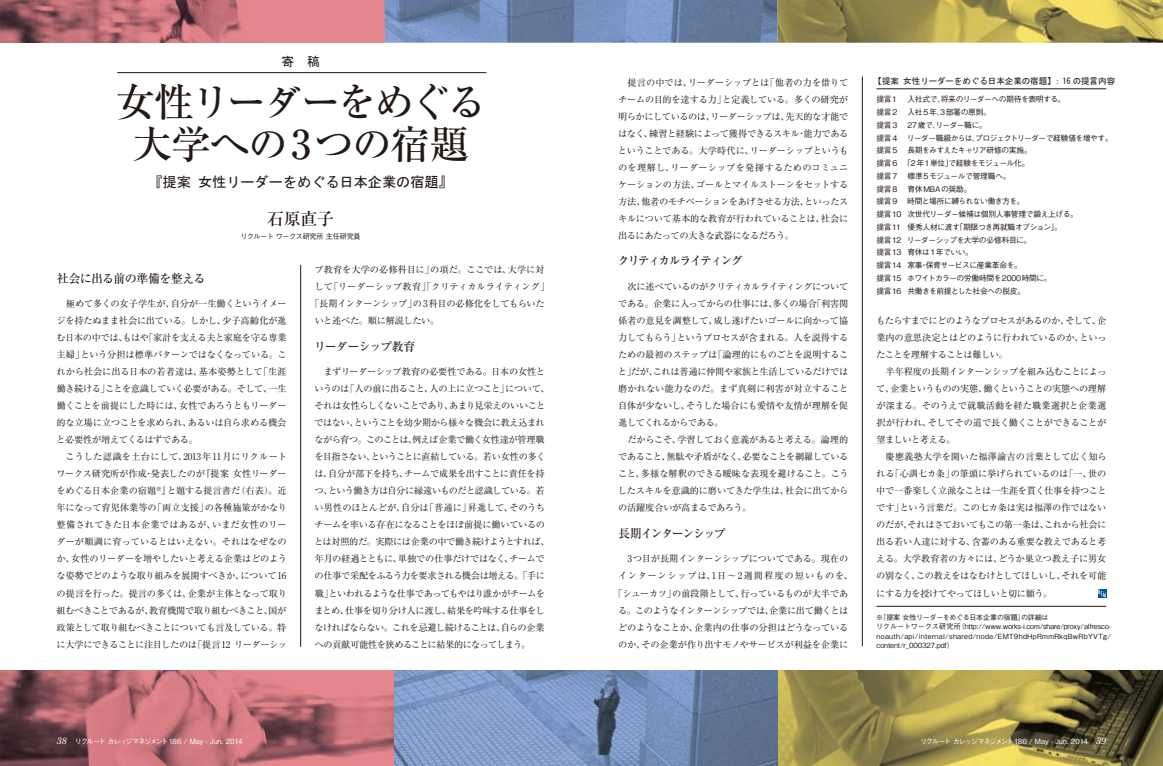
<style>
.page{position:relative;width:1163px;height:766px;background:#fff}
.page>*{position:absolute;margin:0;border:0;box-sizing:border-box;transform-origin:0 0}
.t1{font:500 39.7px/42.5px "Ryumin Pro";letter-spacing:-.05em;color:#221815;text-align:center}
.t2{font:500 17px "Ryumin Pro";color:#221815}
.t3{font:14.2px "MS Gothic";color:#221815}
.t4{font:12.8px "MS Gothic";color:#221815}
.t5{font:500 12px "Ryumin Pro";letter-spacing:-.125em;color:#221815}
.t6{font:500 12px "Ryumin Pro";letter-spacing:-.055em;color:#221815}
.t7{font:500 12px "Ryumin Pro";letter-spacing:-.08em;color:#221815}
.t8{font:9.2px/17px "Ryumin Pro";letter-spacing:-.04em;color:#221815;text-align:justify}
.t9{font:9.2px "Ryumin Pro";letter-spacing:-.015em;color:#221815}
.t10{font:9.2px "Ryumin Pro";letter-spacing:-.06em;color:#221815}
.t11{font:9.2px "Ryumin Pro";letter-spacing:-.005em;color:#221815}
.t12{font:9.2px "Ryumin Pro";letter-spacing:.085em;color:#221815}
.t13{font:italic 9.2px "Century Old Style Std";color:#fff}
.t14{font:8.5px "MS Gothic";color:#221815}
.t15{font:500 7.8px/12.8px "Gothic BBB Pro";letter-spacing:-.045em;color:#221815}
.t16{font:500 7.8px "Gothic BBB Pro";letter-spacing:-.025em;color:#221815}
.t17{font:500 7.1px/9.2px "Gothic BBB Pro";letter-spacing:-.01em;color:#221815}
.t18{font:500 7.1px "Gothic BBB Pro";letter-spacing:-.11em;color:#fff}
.t19{font:500 7.1px "Gothic BBB Pro";letter-spacing:-.035em;color:#221815}
</style>
<div class="page">
<img style="left:0;top:670px;width:1162px;height:95px">
<hr style="left:300px;top:265px;width:1px;height:381px;background:#221815">
<hr style="left:862px;top:77px;width:1px;height:569px;background:#221815">
<img style="left:0;top:0;width:1162px;height:43px">
<svg style="left:1098px;top:589px;width:7px;height:8px"></svg>
<hr style="left:117px;top:72px;width:369px;height:1px;background:#221815">
<hr style="left:876px;top:606px;width:230px;height:1px;background:#221815">
<hr style="left:876px;top:89px;width:230px;height:1px;background:#221815">
<h3 class="t4" style="left:281px;top:55px;width:40px">寄　稿</h3>
<h1 class="t1" style="left:116px;top:77px;width:372px">女性リーダーをめぐる大学への3つの宿題</h1>
<h3 class="t3" style="left:148px;top:175px;width:306px">『提案 女性リーダーをめぐる日本企業の宿題』</h3>
<h2 class="t2" style="left:267px;top:205px;width:68px">石原直子</h2>
<p class="t19" style="left:240px;top:230px;width:122px">リクルート ワークス研究所 主任研究員</p>
<h3 class="t6" style="left:57px;top:269px;width:150px">社会に出る前の準備を整える</h3>
<p class="t8" style="left:56px;top:294px;width:232px;text-indent:10px">極めて多くの女子学生が、自分が一生働くというイメージを持たぬまま社会に出ている。しかし、少子高齢化が進む日本の中では、もはや「家計を支える夫と家庭を守る専業主婦」という分担は標準パターンではなくなっている。これから社会に出る日本の若者達は、基本姿勢として「生涯働き続ける」ことを意識していく必要がある。そして、一生働くことを前提にした時には、女性であろうともリーダー的な立場に立つことを求められ、あるいは自ら求める機会と必要性が増えてくるはずである。</p>
<p class="t8" style="left:56px;top:447px;width:232px;text-indent:9px">こうした認識を土台にして、2013年11月にリクルートワークス研究所が作成・発表したのが『提案 女性リーダーをめぐる日本企業の宿題<sup>※</sup>』と題する提言書だ（右表）。近年になって育児休業等の「両立支援」の各種施策がかなり整備されてきた日本企業ではあるが、いまだ女性のリーダーが順調に育っているとはいえない。それはなぜなのか、女性のリーダーを増やしたいと考える企業はどのような姿勢でどのような取り組みを展開すべきか、について16の提言を行った。提言の多くは、企業が主体となって取り組むべきことであるが、教育機関で取り組むべきこと、国が政策として取り組むべきことについても言及している。特に大学にできることに注目したのは「提言12 リーダーシッ</p>
<p class="t11" style="left:314px;top:262px;width:231px">プ教育を大学の必修科目に」の項だ。ここでは、大学に対</p>
<p class="t9" style="left:314px;top:279px;width:236px">して「リーダーシップ教育」「クリティカルライティング」</p>
<p class="t8" style="left:310px;top:294px;width:236px">「長期インターンシップ」の3科目の必修化をしてもらいた</p>
<p class="t8" style="left:314px;top:311px;width:126px">いと述べた。順に解説したい。</p>
<h3 class="t7" style="left:314px;top:337px;width:103px">リーダーシップ教育</h3>
<p class="t8" style="left:314px;top:362px;width:237px;text-align:left;text-indent:9px">まずリーダーシップ教育の必要性である。日本の女性というのは「人の前に出ること、人の上に立つこと」について、それは女性らしくないことであり、あまり見栄えのいいことではない、ということを幼少期から様々な機会に教え込まれながら育つ。このことは、例えば企業で働く女性達が管理職を目指さない、ということに直結している。若い女性の多くは、自分が部下を持ち、チームで成果を出すことに責任を持つ、という働き方は自分に縁遠いものだと認識している。若い男性のほとんどが、自分は「普通に」昇進して、そのうちチームを率いる存在になることをほぼ前提に働いているのとは対照的だ。実際には企業の中で働き続けようとすれば、年月の経過とともに、単独での仕事だけではなく、チームでの仕事で采配をふるう力を要求される機会は増える。「手に職」といわれるような仕事であってもやはり誰かがチームをまとめ、仕事を切り分け人に渡し、結果を吟味する仕事をしなければならない。これを忌避し続けることは、自らの企業への貢献可能性を狭めることに結果的になってしまう。</p>
<p class="t8" style="left:618px;top:73px;width:232px;text-indent:10px">提言の中では、リーダーシップとは「他者の力を借りてチームの目的を達する力」と定義している。多くの研究が明らかにしているのは、リーダーシップは、先天的な才能ではなく、練習と経験によって獲得できるスキル・能力であるということである。大学時代に、リーダーシップというものを理解し、リーダーシップを発揮するためのコミュニケーションの方法、ゴールとマイルストーンをセットする方法、他者のモチベーションをあげさせる方法、といったスキルについて基本的な教育が行われていることは、社会に出るにあたっての大きな武器になるだろう。</p>
<h3 class="t5" style="left:617px;top:251px;width:127px">クリティカルライティング</h3>
<p class="t8" style="left:618px;top:277px;width:232px;text-indent:9px">次に述べているのがクリティカルライティングについてである。企業に入ってからの仕事には、多くの場合「利害関係者の意見を調整して、成し遂げたいゴールに向かって協力してもらう」というプロセスが含まれる。人を説得するための最初のステップは「論理的にものごとを説明すること」だが、これは普通に仲間や家族と生活しているだけでは磨かれない能力なのだ。まず真剣に利害が対立すること自体が少ないし、そうした場合にも愛情や友情が理解を促進してくれるからである。</p>
<p class="t8" style="left:618px;top:430px;width:232px;text-indent:9px">だからこそ、学習しておく意義があると考える。論理的であること、無駄や矛盾がなく、必要なことを網羅していること、多様な解釈のできる曖昧な表現を避けること。こうしたスキルを意識的に磨いてきた学生は、社会に出てからの活躍度合いが高まるであろう。</p>
<h3 class="t5" style="left:618px;top:524px;width:109px">長期インターンシップ</h3>
<p class="t8" style="left:627px;top:549px;width:222px">3つ目が長期インターンシップについてである。現在の</p>
<p class="t12" style="left:618px;top:568px;width:236px">インターンシップは、1日〜2週間程度の短いものを、</p>
<p class="t8" style="left:613px;top:583px;width:236px">「シューカツ」の前段階として、行っているものが大半であ</p>
<p class="t10" style="left:618px;top:602px;width:232px">る。このようなインターンシップでは、企業に出て働くとは</p>
<p class="t8" style="left:618px;top:617px;width:232px">どのようなことか、企業内の仕事の分担はどうなっている</p>
<p class="t8" style="left:618px;top:634px;width:231px">のか、その企業が作り出すモノやサービスが利益を企業に</p>
<p class="t14" style="left:873px;top:77px;width:243px">【提案 女性リーダーをめぐる日本企業の宿題】：16 の提言内容</p>
<p class="t15" style="left:876px;top:92px;width:22px">提言1</p>
<p class="t15" style="left:907px;top:92px;width:159px">入社式で、将来のリーダーへの期待を表明する。</p>
<p class="t15" style="left:876px;top:105px;width:23px">提言2</p>
<p class="t16" style="left:907px;top:106px;width:85px">入社5年、3部署の原則。</p>
<p class="t15" style="left:876px;top:117px;width:23px">提言3</p>
<p class="t15" style="left:876px;top:117px;width:238px;text-indent:31px">27歳で、リーダー職に。<br>提言4 リーダー職級からは、プロジェクトリーダーで経験値を増やす。提言5</p>
<p class="t15" style="left:876px;top:143px;width:157px;text-indent:31px">長期をみすえたキャリア研修の実施。提言6 「2年1単位」で経験をモジュール化。提言7</p>
<p class="t15" style="left:907px;top:168px;width:105px">標準5モジュールで管理職へ。</p>
<p class="t15" style="left:876px;top:181px;width:23px">提言8</p>
<p class="t16" style="left:907px;top:182px;width:66px">育休MBAの奨励。</p>
<p class="t15" style="left:876px;top:194px;width:23px">提言9</p>
<p class="t15" style="left:876px;top:194px;width:203px;text-indent:31px">時間と場所に縛られない働き方を。<br>提言10 次世代リーダー候補は個別人事管理で鍛え上げる。提言11 優秀人材に渡す「期限つき再就職オプション」。<br>提言12 リーダーシップを大学の必修科目に。<br>提言13 育休は１年でいい。<br>提言14 家事・保育サービスに産業革命を。<br>提言15 ホワイトカラーの労働時間を2000時間に。<br>提言16 共働きを前提とした社会への脱皮。</p>
<p class="t8" style="left:876px;top:311px;width:232px">もたらすまでにどのようなプロセスがあるのか、そして、企業内の意思決定とはどのように行われているのか、といったことを理解することは難しい。</p>
<p class="t8" style="left:876px;top:362px;width:232px;text-indent:9px">半年程度の長期インターンシップを組み込むことによって、企業というものの実態、働くということの実態への理解が深まる。そのうえで就職活動を経た職業選択と企業選択が行われ、そしてその道で長く働くことができることが望ましいと考える。</p>
<p class="t8" style="left:876px;top:447px;width:232px;text-indent:9px">慶應義塾大学を開いた福澤諭吉の言葉として広く知られる「心訓七カ条」の筆頭に挙げられているのは「一、世の中で一番楽しく立派なことは一生涯を貫く仕事を持つことです」という言葉だ。この七カ条は実は福澤の作ではないのだが、それはさておいてもこの第一条は、これから社会に出る若い人達に対する、含蓄のある重要な教えであると考える。大学教育者の方々には、どうか巣立つ教え子に男女の別なく、この教えをはなむけとしてほしいし、それを可能にする力を授けてやってほしいと切に願う。</p>
<p class="t17" style="left:876px;top:612px;width:236px">※『提案 女性リーダーをめぐる日本企業の宿題』の詳細は<br>リクルートワークス研究所（http://www.works-i.com/share/proxy/alfresco&shy;noauth/api/internal/shared/node/EMT9hdHpRmmRkqBwRbYVTg/ content/r_000327.pdf）</p>
<p class="t13" style="left:57px;top:734px;width:11px">38</p>
<p class="t13" style="left:1096px;top:734px;width:11px">39</p>
<p class="t18" style="left:75px;top:735px;width:169px">リクルート カレッジマネジメント 186 / May - Jun. 2014</p>
<p class="t18" style="left:920px;top:735px;width:169px">リクルート カレッジマネジメント 186 / May - Jun. 2014</p>
</div>
